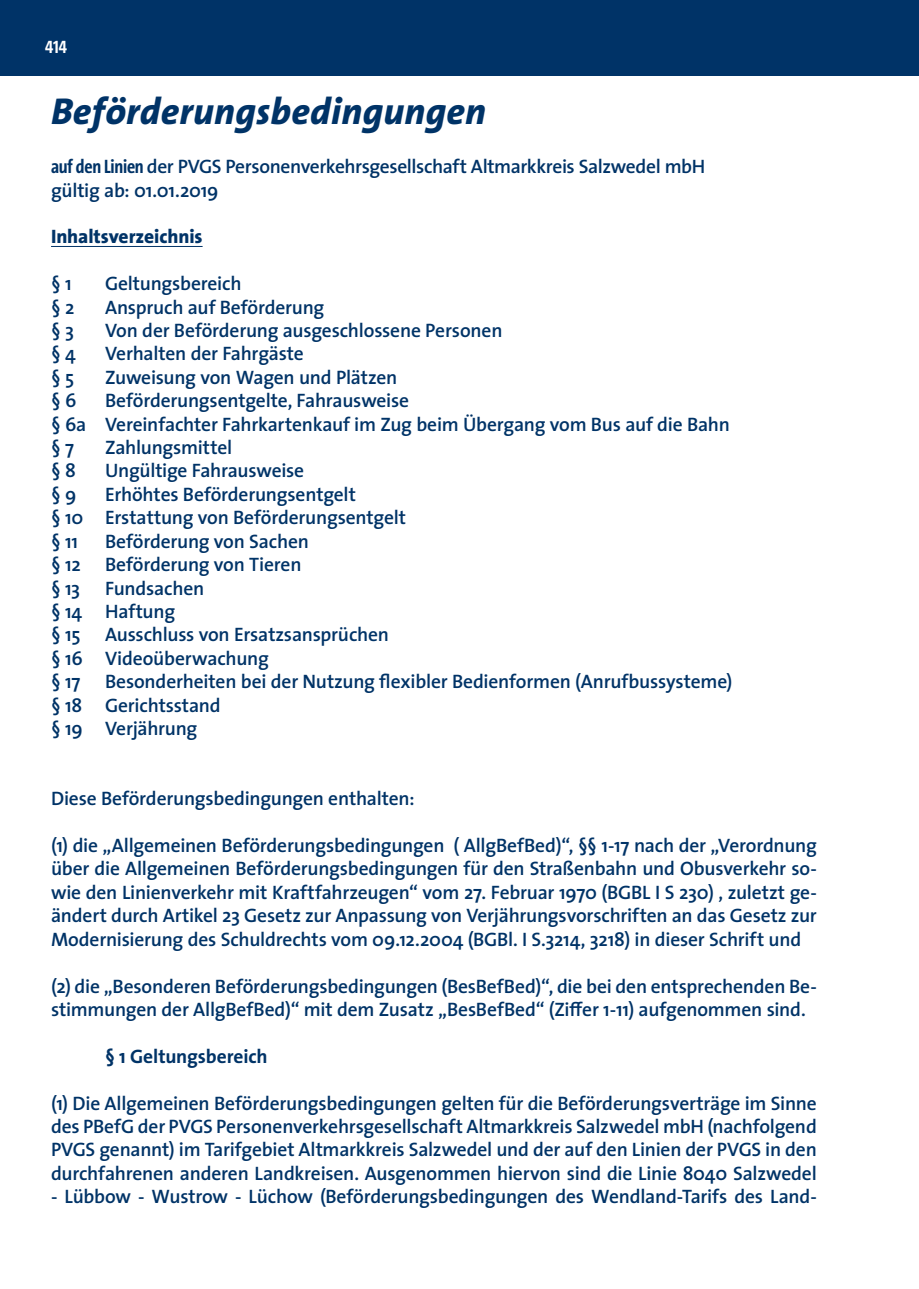
<style>
.page{position:relative;width:919px;height:1289px;background:#fff}
.page>*{position:absolute;margin:0;border:0;box-sizing:border-box;transform-origin:0 0}
.t1{font:italic 800 37.5px "The Sans 8";letter-spacing:.01em;color:#003367}
.t2{font:600 19.5px/23.4px "The Sans 6";letter-spacing:-.01em;color:#003367;text-align:justify}
.t3{font:800 19.5px "The Sans 8";letter-spacing:-.005em;color:#003367}
.t4{font:19.5px "The Sans 7 Bold Plain";letter-spacing:-.005em;color:#003367}
.t5{font:700 18px "The Sans Cd OF7";color:#fff}
.s1{font-family:"The Sans 7 Bold Plain";font-weight:400;font-size:16.95px;color:#003367}
.s2{font-family:"The Sans Cd OF7";font-weight:700}
</style>
<div class="page">
<div style="left:0;top:0;width:918px;height:75px;background:#003367"></div>
<hr style="left:51px;top:246px;width:151px;height:1px;background:#003367">
<p class="t5" style="left:45px;top:38px;width:38px">414<span class="s1">414</span></p>
<p class="t1" style="left:51px;top:80px;width:436px">Beförderungsbedingungen</p>
<p class="t2" style="left:51px;top:154px;width:655px"><span class="s2">auf den Linien</span> der PVGS Personenverkehrsgesellschaft Altmarkkreis Salzwedel mbH</p>
<p class="t2" style="left:51px;top:178px;width:169px">gültig ab: 01.01.2019</p>
<p class="t3" style="left:51px;top:220px;width:153px">Inhaltsverzeichnis</p>
<p class="t2" style="left:51px;top:271px;width:22px">§ 1</p>
<p class="t2" style="left:105px;top:271px;width:138px">Geltungsbereich</p>
<p class="t2" style="left:51px;top:295px;width:25px">§ 2</p>
<p class="t2" style="left:105px;top:295px;width:221px">Anspruch auf Beförderung</p>
<p class="t2" style="left:51px;top:318px;width:24px">§ 3</p>
<p class="t2" style="left:105px;top:318px;width:399px">Von der Beförderung ausgeschlossene Personen</p>
<p class="t2" style="left:51px;top:341px;width:26px">§ 4</p>
<p class="t2" style="left:105px;top:341px;width:200px">Verhalten der Fahrgäste</p>
<p class="t2" style="left:51px;top:365px;width:25px">§ 5</p>
<p class="t2" style="left:105px;top:365px;width:294px">Zuweisung von Wagen und Plätzen</p>
<p class="t2" style="left:51px;top:388px;width:27px">§ 6</p>
<p class="t2" style="left:105px;top:388px;width:305px">Beförderungsentgelte, Fahrausweise</p>
<p class="t2" style="left:51px;top:412px;width:680px">§ 6a Vereinfachter Fahrkartenkauf im Zug beim Übergang vom Bus auf die Bahn</p>
<p class="t2" style="left:51px;top:435px;width:24px">§ 7</p>
<p class="t2" style="left:105px;top:435px;width:129px">Zahlungsmittel</p>
<p class="t2" style="left:51px;top:458px;width:26px">§ 8</p>
<p class="t2" style="left:105px;top:458px;width:201px">Ungültige Fahrausweise</p>
<p class="t2" style="left:51px;top:482px;width:27px">§ 9</p>
<p class="t2" style="left:105px;top:482px;width:252px">Erhöhtes Beförderungsentgelt</p>
<p class="t2" style="left:51px;top:505px;width:356px">§ 10 Erstattung von Beförderungsentgelt</p>
<p class="t2" style="left:51px;top:529px;width:29px">§ 11</p>
<p class="t2" style="left:105px;top:529px;width:205px">Beförderung von Sachen</p>
<p class="t2" style="left:51px;top:552px;width:252px">§ 12 Beförderung von Tieren</p>
<p class="t2" style="left:51px;top:575px;width:31px">§ 13</p>
<p class="t2" style="left:105px;top:575px;width:101px">Fundsachen</p>
<p class="t2" style="left:51px;top:599px;width:126px">§ 14 Haftung</p>
<p class="t2" style="left:51px;top:622px;width:31px">§ 15</p>
<p class="t2" style="left:105px;top:622px;width:285px">Ausschluss von Ersatzsansprüchen</p>
<p class="t2" style="left:51px;top:646px;width:219px">§ 16 Videoüberwachung</p>
<p class="t2" style="left:51px;top:669px;width:31px">§ 17</p>
<p class="t2" style="left:105px;top:669px;width:629px">Besonderheiten bei der Nutzung flexibler Bedienformen (Anrufbussysteme)</p>
<p class="t2" style="left:51px;top:692px;width:171px">§ 18 Gerichtsstand</p>
<p class="t2" style="left:51px;top:716px;width:148px">§ 19 Verjährung</p>
<p class="t2" style="left:51px;top:786px;width:365px">Diese Beförderungsbedingungen enthalten:</p>
<p class="t2" style="left:51px;top:833px;width:767px">(1) die „Allgemeinen Beförderungsbedingungen ( AllgBefBed)“, §§ 1-17 nach der „Verordnung über die Allgemeinen Beförderungsbedingungen für den Straßenbahn und Obusverkehr so&shy;wie den Linienverkehr mit Kraftfahrzeugen“ vom 27. Februar 1970 (BGBL I S 230) , zuletzt ge&shy;ändert durch Artikel 23 Gesetz zur Anpassung von Verjährungsvorschriften an das Gesetz zur Modernisierung des Schuldrechts vom 09.12.2004 (BGBl. I S.3214, 3218) in dieser Schrift und</p>
<p class="t2" style="left:51px;top:973px;width:767px">(2) die „Besonderen Beförderungsbedingungen (BesBefBed)“, die bei den entsprechenden Be&shy;stimmungen der AllgBefBed)“ mit dem Zusatz „BesBefBed“ (Ziffer 1-11) aufgenommen sind.</p>
<p class="t4" style="left:105px;top:1039px;width:164px">§ 1 Geltungsbereich</p>
<p class="t2" style="left:51px;top:1090px;width:767px">(1) Die Allgemeinen Beförderungsbedingungen gelten für die Beförderungsverträge im Sinne des PBefG der PVGS Personenverkehrsgesellschaft Altmarkkreis Salzwedel mbH (nachfolgend PVGS genannt) im Tarifgebiet Altmarkkreis Salzwedel und der auf den Linien der PVGS in den durchfahrenen anderen Landkreisen. Ausgenommen hiervon sind die Linie 8040 Salzwedel</p>
<p class="t2" style="left:51px;top:1184px;width:767px">- Lübbow - Wustrow - Lüchow (Beförderungsbedingungen des Wendland-Tarifs des Land-</p>
</div>
